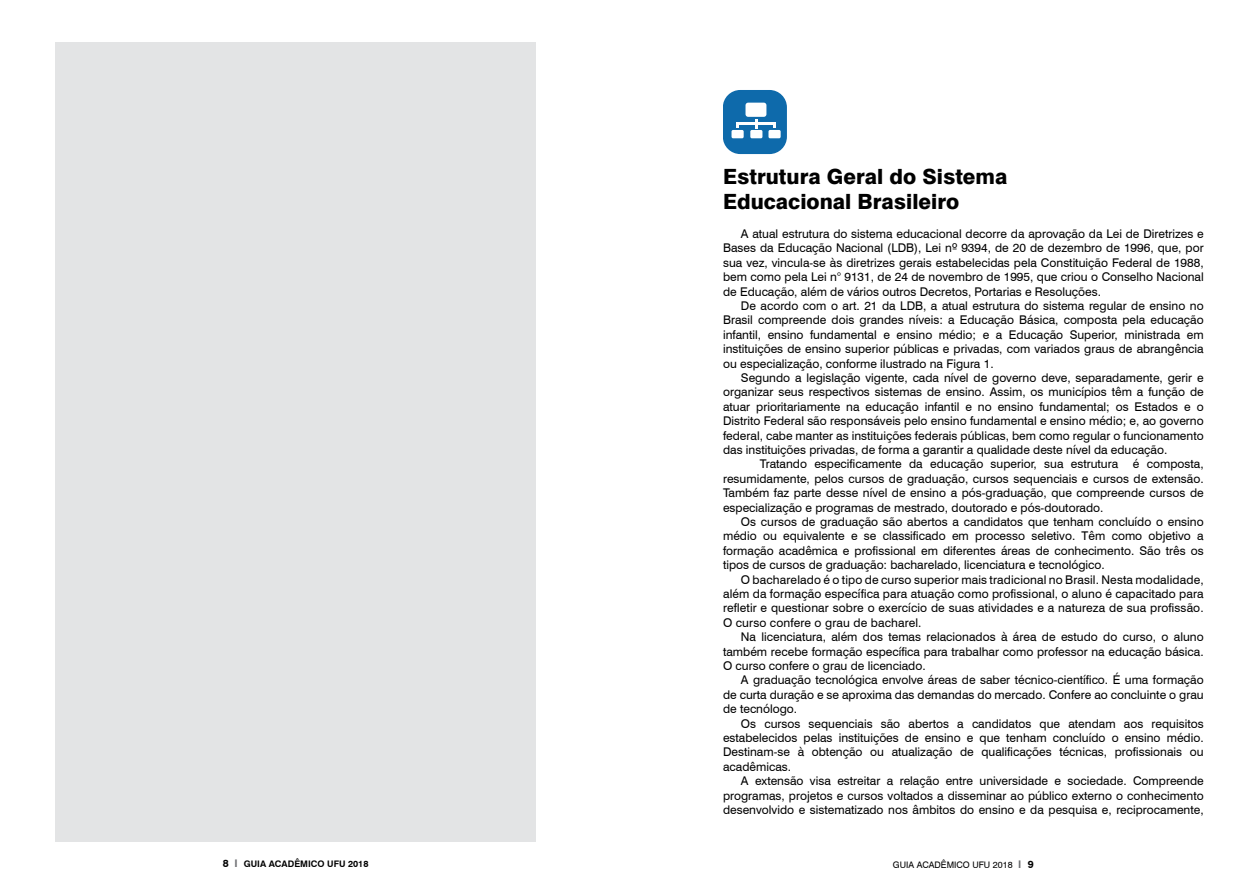
<style>
.page{position:relative;width:1259px;height:893px;background:#fff}
.page>*{position:absolute;margin:0;border:0;box-sizing:border-box;transform-origin:0 0}
.t1{font:800 21px/25.2px "Swiss 721 BT";color:#000}
.t2{font:12px/14.4px "Swiss 721 BT";color:#000;text-align:justify}
.t3{font:700 9px "Swiss 721 BT";color:#000}
.t4{font:9px "Swiss 721 BT";color:#000}
.s1{font-size:10.5px}
.s2{font-size:10.5px;color:#6d6e71}
.s3{font-weight:700;font-size:10.5px;color:#6d6e71}
.s4{font-weight:700;font-size:10.5px}
</style>
<div class="page">
<div style="left:55px;top:43px;width:481px;height:799px;background:#e3e4e5"></div>
<div style="left:723px;top:90px;width:64px;height:64px;background:#0e6aab;border-radius:17px"></div>
<div style="left:745px;top:103px;width:21px;height:14px;background:#fefefe;border-radius:3px"></div>
<hr style="left:736px;top:122px;width:39px;height:3px;background:#fefefe">
<svg style="left:755px;top:119px;width:3px;height:9px"></svg>
<div style="left:731px;top:130px;width:12px;height:8px;background:#fefefe;border-radius:2px"></div>
<div style="left:750px;top:130px;width:12px;height:8px;background:#fefefe;border-radius:2px"></div>
<div style="left:768px;top:130px;width:12px;height:8px;background:#fefefe;border-radius:2px"></div>
<h1 class="t1" style="left:723px;top:164px;width:286px">Estrutura Geral do Sistema<br>Educacional Brasileiro</h1>
<p class="t2" style="left:723px;top:226px;width:482px;text-indent:18px">A atual estrutura do sistema educacional decorre da aprovação da Lei de Diretrizes e Bases da Educação Nacional (LDB), Lei nº 9394, de 20 de dezembro de 1996, que, por sua vez, vincula-se às diretrizes gerais estabelecidas pela Constituição Federal de 1988, bem como pela Lei n° 9131, de 24 de novembro de 1995, que criou o Conselho Nacional de Educação, além de vários outros Decretos, Portarias e Resoluções.</p>
<p class="t2" style="left:723px;top:298px;width:482px;text-indent:18px">De acordo com o art. 21 da LDB, a atual estrutura do sistema regular de ensino no Brasil compreende dois grandes níveis: a Educação Básica, composta pela educação infantil, ensino fundamental e ensino médio; e a Educação Superior, ministrada em instituições de ensino superior públicas e privadas, com variados graus de abrangência ou especialização, conforme ilustrado na Figura 1.</p>
<p class="t2" style="left:723px;top:370px;width:482px;text-indent:18px">Segundo a legislação vigente, cada nível de governo deve, separadamente, gerir e organizar seus respectivos sistemas de ensino. Assim, os municípios têm a função de atuar prioritariamente na educação infantil e no ensino fundamental; os Estados e o Distrito Federal são responsáveis pelo ensino fundamental e ensino médio; e, ao governo federal, cabe manter as instituições federais públicas, bem como regular o funcionamento das instituições privadas, de forma a garantir a qualidade deste nível da educação.</p>
<p class="t2" style="left:723px;top:456px;width:482px;text-indent:37px">Tratando especificamente da educação superior, sua estrutura é composta, resumidamente, pelos cursos de graduação, cursos sequenciais e cursos de extensão.<br>Também faz parte desse nível de ensino a pós-graduação, que compreende cursos de especialização e programas de mestrado, doutorado e pós-doutorado.</p>
<p class="t2" style="left:723px;top:514px;width:482px;text-indent:18px">Os cursos de graduação são abertos a candidatos que tenham concluído o ensino médio ou equivalente e se classificado em processo seletivo. Têm como objetivo a formação acadêmica e profissional em diferentes áreas de conhecimento. São três os tipos de cursos de graduação: bacharelado, licenciatura e tecnológico.</p>
<p class="t2" style="left:723px;top:572px;width:482px;text-indent:18px">O bacharelado é o tipo de curso superior mais tradicional no Brasil. Nesta modalidade, além da formação específica para atuação como profissional, o aluno é capacitado para refletir e questionar sobre o exercício de suas atividades e a natureza de sua profissão.<br>O curso confere o grau de bacharel.</p>
<p class="t2" style="left:723px;top:629px;width:482px;text-indent:18px">Na licenciatura, além dos temas relacionados à área de estudo do curso, o aluno também recebe formação específica para trabalhar como professor na educação básica.<br>O curso confere o grau de licenciado.</p>
<p class="t2" style="left:723px;top:672px;width:482px;text-indent:18px">A graduação tecnológica envolve áreas de saber técnico-científico. É uma formação de curta duração e se aproxima das demandas do mercado. Confere ao concluinte o grau de tecnólogo.</p>
<p class="t2" style="left:723px;top:716px;width:482px;text-indent:18px">Os cursos sequenciais são abertos a candidatos que atendam aos requisitos estabelecidos pelas instituições de ensino e que tenham concluído o ensino médio.<br>Destinam-se à obtenção ou atualização de qualificações técnicas, profissionais ou acadêmicas.</p>
<p class="t2" style="left:723px;top:773px;width:482px;text-indent:18px">A extensão visa estreitar a relação entre universidade e sociedade. Compreende programas, projetos e cursos voltados a disseminar ao público externo o conhecimento desenvolvido e sistematizado nos âmbitos do ensino e da pesquisa e, reciprocamente,</p>
<p class="t3" style="left:223px;top:858px;width:147px"><span class="s1">8</span> <span class="s2">I</span> GUIA ACADÊMICO UFU 2018</p>
<p class="t4" style="left:893px;top:859px;width:142px">GUIA ACADÊMICO UFU 2018 <span class="s3">I</span> <span class="s4">9</span></p>
</div>
